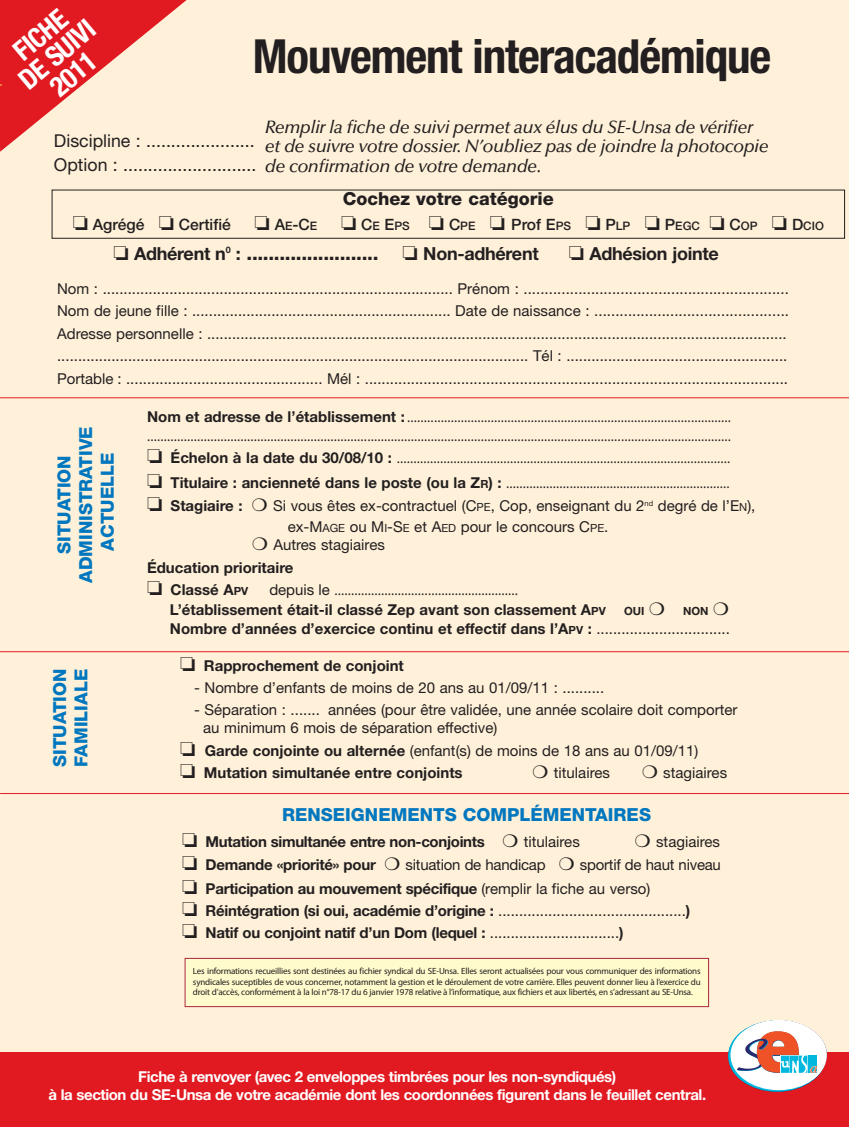
<style>
.page{position:relative;width:849px;height:1127px;background:#fff}
.page>*{position:absolute;margin:0;border:0;box-sizing:border-box;transform-origin:0 0}
.t1{font:700 condensed 47.1px "Helvetica Neue";letter-spacing:-.025em;color:#231f20}
.t2{font:700 condensed 27.75px/25.5px "Helvetica Neue";color:#fff;text-align:center}
.t3{font:700 21px "Helvetica Neue";color:#231f20}
.t4{font:italic 500 18px/19.5px "Optima LT Std";letter-spacing:-.025em;color:#231f20}
.t5{font:800 18px/21.6px "Helvetica Neue";color:#0077bf;text-align:center}
.t6{font:800 18px "Helvetica Neue";color:#231f20}
.t7{font:700 18px "Helvetica Neue";letter-spacing:-.015em;color:#231f20}
.t8{font:17.7px/24.5px "Helvetica Neue";color:#231f20}
.t9{font:500 15.6px "Helvetica Neue";color:#231f20}
.t10{font:15px/22.5px "Helvetica Neue";color:#231f20}
.t11{font:15px/19.4px "Sabon";color:#231f20;scale:.8 1}
.t12{font:700 15px/22.2px "Helvetica Neue";color:#231f20}
.t13{font:700 15px/18px "Helvetica Neue";letter-spacing:-.03em;color:#fff;text-align:center}
.t14{font:700 15px "Helvetica Neue";letter-spacing:-.02em;color:#231f20}
.t15{font:700 11.25px "Helvetica Neue";color:#231f20}
.t16{font:9px/10.5px "Myriad Pro";letter-spacing:-.02em;color:#231f20;text-align:justify}
.s1{font-size:11.7px}
.s2{font-size:18px}
.s3{font-family:"Helvetica Neue";font-weight:700}
.s4{font-family:"Helvetica Neue";font-weight:700;font-size:11.25px}
.s5{font-weight:700}
.s6{font-size:11.25px}
.s7{font-weight:400}
.s8{font-family:"Helvetica Neue"}
</style>
<div class="page">
<div style="left:0;top:0;width:849px;height:1126px;background:#fff1d9"></div>
<div style="left:0;top:1052px;width:849px;height:74px;background:#e11a22"></div>
<svg style="left:728px;top:1020px;width:97px;height:71px"></svg>
<div style="left:730px;top:1019px;width:96px;height:70px;background:#fff;border-radius:50%"></div>
<svg style="left:737px;top:1031px;width:80px;height:43px"></svg>
<hr style="left:0;top:397px;width:849px;height:1px;background:#e11a22">
<hr style="left:0;top:651px;width:849px;height:1px;background:#e11a22">
<hr style="left:0;top:793px;width:849px;height:1px;background:#e11a22">
<div style="left:185px;top:958px;width:523px;height:48px;background:#fffbcc"></div>
<div style="left:185px;top:957px;width:524px;height:49px;border:1px solid #aa263d"></div>
<svg style="left:0;top:0;width:187px;height:152px"></svg>
<h2 class="t2" style="left:0;top:56px;width:92px;rotate:-40deg">FICHE<br>DE SUIVI<br>2011</h2>
<h1 class="t1" style="left:253px;top:39px;width:520px">Mouvement interacadémique</h1>
<p class="t8" style="left:54px;top:130px;width:204px">Discipline : ......................<br>Option : ...........................</p>
<p class="t4" style="left:265px;top:119px;width:505px">Remplir la fiche de suivi permet aux élus du SE-Unsa de vérifier et de suivre votre dossier. N’oubliez pas de joindre la photocopie de confirmation de votre demande.</p>
<p class="t6" style="left:343px;top:192px;width:213px">Cochez votre catégorie</p>
<p class="t9" style="left:73px;top:218px;width:752px">❏ Agrégé ❏ Certifié ❏ A<span class="s1">E</span>-C<span class="s1">E</span> ❏ C<span class="s1">E</span> E<span class="s1">PS</span> ❏ C<span class="s1">PE</span> ❏ Prof E<span class="s1">PS</span> ❏ P<span class="s1">LP</span> ❏ P<span class="s1">EGC</span> ❏ C<span class="s1">OP</span> ❏ D<span class="s1">CIO</span></p>
<h3 class="t3" style="left:114px;top:245px;width:426px">❏ <span class="s2">Adhérent n</span><sup>0</sup> <span class="s2">:</span> ........................ ❏ <span class="s2">Non-adhérent</span></h3>
<p class="t7" style="left:569px;top:247px;width:152px">❏ Adhésion jointe</p>
<p class="t10" style="left:57px;top:278px;width:733px">Nom : .................................................................................... Prénom : ...............................................................<br>Nom de jeune fille : .............................................................. Date de naissance : ..............................................<br>Adresse personnelle : ........................................................................................................................................... ................................................................................................................. Tél : .....................................................<br>Portable : ............................................... Mél : .....................................................................................................</p>
<p class="t5" style="left:55px;top:583px;width:158px;rotate:-90deg">SITUATION<br>ADMINISTRATIVE<br>ACTUELLE</p>
<p class="t5" style="left:50px;top:767px;width:100px;text-align:left;rotate:-90deg">SITUATION<br>FAMILIALE</p>
<p class="t11" style="left:147px;top:408px;width:731px"><span class="s3">Nom et adresse de l’établissement :</span> ................................................................................................. ...............................................................................................................................................................................</p>
<p class="t11" style="left:147px;top:446px;width:730px;line-height:25.2px">❏ <span class="s3">Échelon à la date du 30/08/10 :</span> .................................................................................................... ❏ <span class="s3">Titulaire : ancienneté dans le poste (ou la Z</span><span class="s4">R</span><span class="s3">) :</span> ...................................................................</p>
<p class="t10" style="left:147px;top:496px;width:610px;line-height:21px;text-align:center">❏ <span class="s5">Stagiaire :</span> ❍ Si vous êtes ex-contractuel (C<span class="s6">PE</span>, Cop, enseignant du 2<sup>nd</sup> degré de l’E<span class="s6">N</span>), ex-M<span class="s6">AGE</span> ou M<span class="s6">I</span>-S<span class="s6">E</span> et A<span class="s6">ED</span> pour le concours C<span class="s6">PE</span>.</p>
<p class="t12" style="left:147px;top:534px;width:239px;line-height:22.6px;text-indent:105px">❍ <span class="s7">Autres stagiaires<br></span>Éducation prioritaire<br>❏ Classé A<span class="s6">PV</span></p>
<p class="t11" style="left:269px;top:581px;width:312px"><span class="s8">depuis le</span> .......................................................</p>
<p class="t12" style="left:170px;top:599px;width:437px">L’établissement était-il classé Zep avant son classement A<span class="s6">PV</span></p>
<p class="t15" style="left:624px;top:606px;width:106px">OUI ❍ NON ❍</p>
<p class="t12" style="left:170px;top:619px;width:561px">Nombre d’années d’exercice continu et effectif dans l’A<span class="s6">PV</span> : <span class="s7">................................</span></p>
<p class="t12" style="left:180px;top:655px;width:225px">❏ Rapprochement de conjoint</p>
<p class="t10" style="left:194px;top:677px;width:411px">- Nombre d’enfants de moins de 20 ans au 01/09/11 : ..........</p>
<p class="t10" style="left:203px;top:702px;width:535px;line-height:18px;text-indent:-9px">- Séparation : ....... années (pour être validée, une année scolaire doit comporter au minimum 6 mois de séparation effective)</p>
<p class="t12" style="left:180px;top:740px;width:519px">❏ Garde conjointe ou alternée <span class="s7">(enfant(s) de moins de 18 ans au 01/09/11) </span>❏ Mutation simultanée entre conjoints</p>
<p class="t10" style="left:532px;top:763px;width:79px">❍ titulaires</p>
<p class="t10" style="left:642px;top:763px;width:87px">❍ stagiaires</p>
<p class="t5" style="left:282px;top:805px;width:370px">RENSEIGNEMENTS COMPLÉMENTAIRES</p>
<p class="t14" style="left:182px;top:836px;width:399px">❏ Mutation simultanée entre non-conjoints ❍ <span class="s7">titulaires</span></p>
<p class="t10" style="left:182px;top:832px;width:540px;text-align:right">❍ stagiaires<br>❏ <span class="s5">Demande «priorité» pour</span> ❍ situation de handicap ❍ sportif de haut niveau</p>
<p class="t12" style="left:182px;top:878px;width:509px">❏ Participation au mouvement spécifique <span class="s7">(remplir la fiche au verso)<br></span>❏ Réintégration (si oui, académie d’origine : <span class="s7">.............................................</span>) ❏ Natif ou conjoint natif d’un Dom (lequel : <span class="s7">...............................</span>)</p>
<p class="t16" style="left:193px;top:966px;width:509px">Les informations recueillies sont destinées au fichier syndical du SE-Unsa. Elles seront actualisées pour vous communiquer des informations syndicales suceptibles de vous concerner, notamment la gestion et le déroulement de votre carrière. Elles peuvent donner lieu à l’exercice du droit d’accès, conformément à la loi n°78-17 du 6 janvier 1978 relative à l’informatique, aux fichiers et aux libertés, en s’adressant au SE-Unsa.</p>
<p class="t13" style="left:48px;top:1068px;width:659px">Fiche à renvoyer (avec 2 enveloppes timbrées pour les non-syndiqués)<br>à la section du SE-Unsa de votre académie dont les coordonnées figurent dans le feuillet central.</p>
</div>
